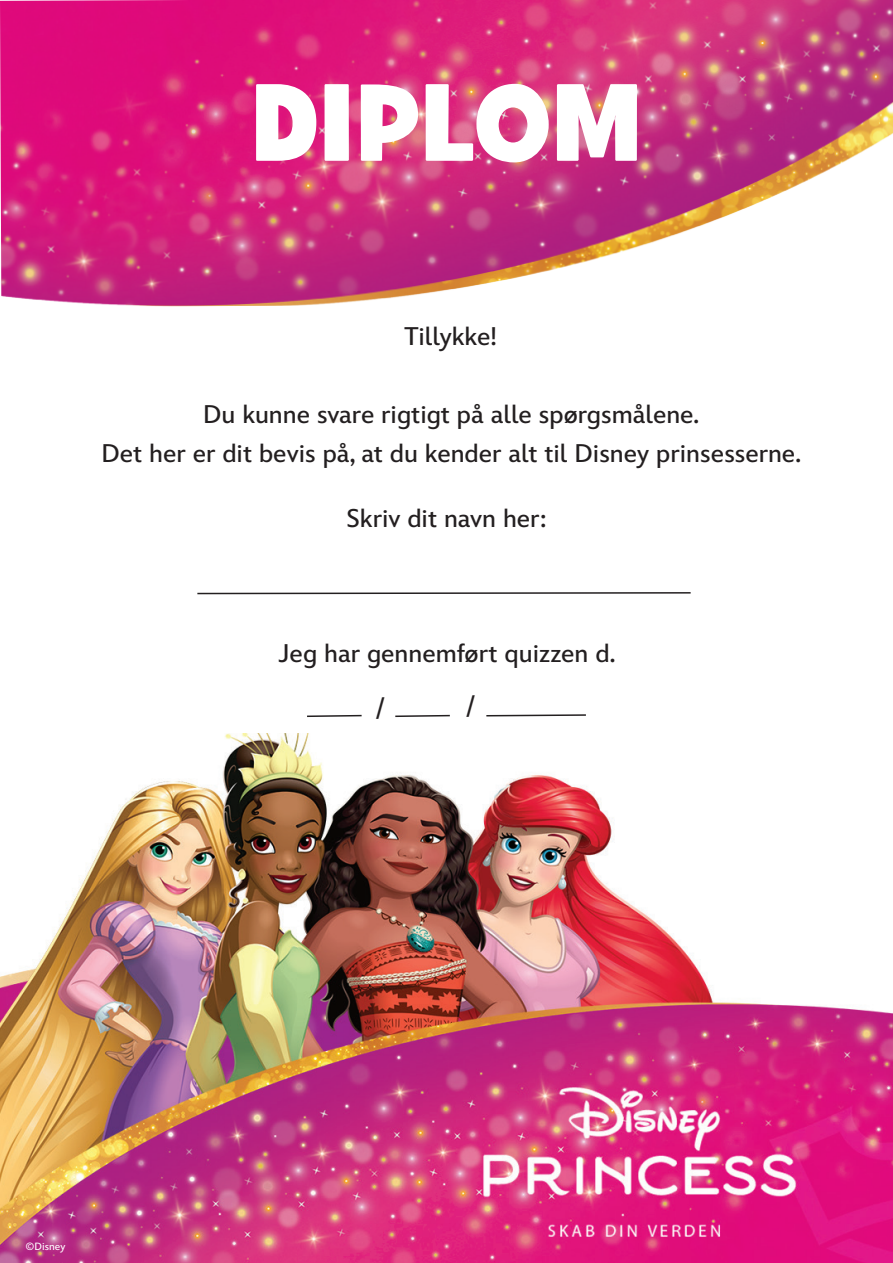
<style>
.page{position:relative;width:893px;height:1263px;background:#fff}
.page>*{position:absolute;margin:0;border:0;box-sizing:border-box;transform-origin:0 0}
.t1{font:700 109.5px "Disney Junior";color:#fff}
.t2{font:500 25.5px/39px "Inspire TWDC";color:#231f20;text-align:center}
.t3{font:500 10.5px "Inspire TWDC";color:#fff}
</style>
<div class="page">
<img style="left:0;top:733px;width:893px;height:530px">
<img style="left:0;top:0;width:893px;height:307px">
<svg style="left:197px;top:592px;width:494px;height:3px"></svg>
<svg style="left:307px;top:714px;width:55px;height:4px"></svg>
<svg style="left:486px;top:714px;width:100px;height:3px"></svg>
<svg style="left:395px;top:714px;width:55px;height:3px"></svg>
<h1 class="t1" style="left:250px;top:54px;width:394px">DIPLOM</h1>
<p class="t2" style="left:404px;top:317px;width:94px">Tillykke!</p>
<p class="t2" style="left:102px;top:395px;width:701px">Du kunne svare rigtigt på alle spørgsmålene.<br>Det her er dit bevis på, at du kender alt til Disney prinsesserne.</p>
<p class="t2" style="left:346px;top:499px;width:202px">Skriv dit navn her:</p>
<p class="t2" style="left:376px;top:626px;width:241px;line-height:54.8px;text-align:left;text-indent:-97px">Jeg har gennemført quizzen d. /</p>
<p class="t2" style="left:466px;top:688px;width:11px">/</p>
<p class="t3" style="left:26px;top:1239px;width:41px">©Disney</p>
</div>
